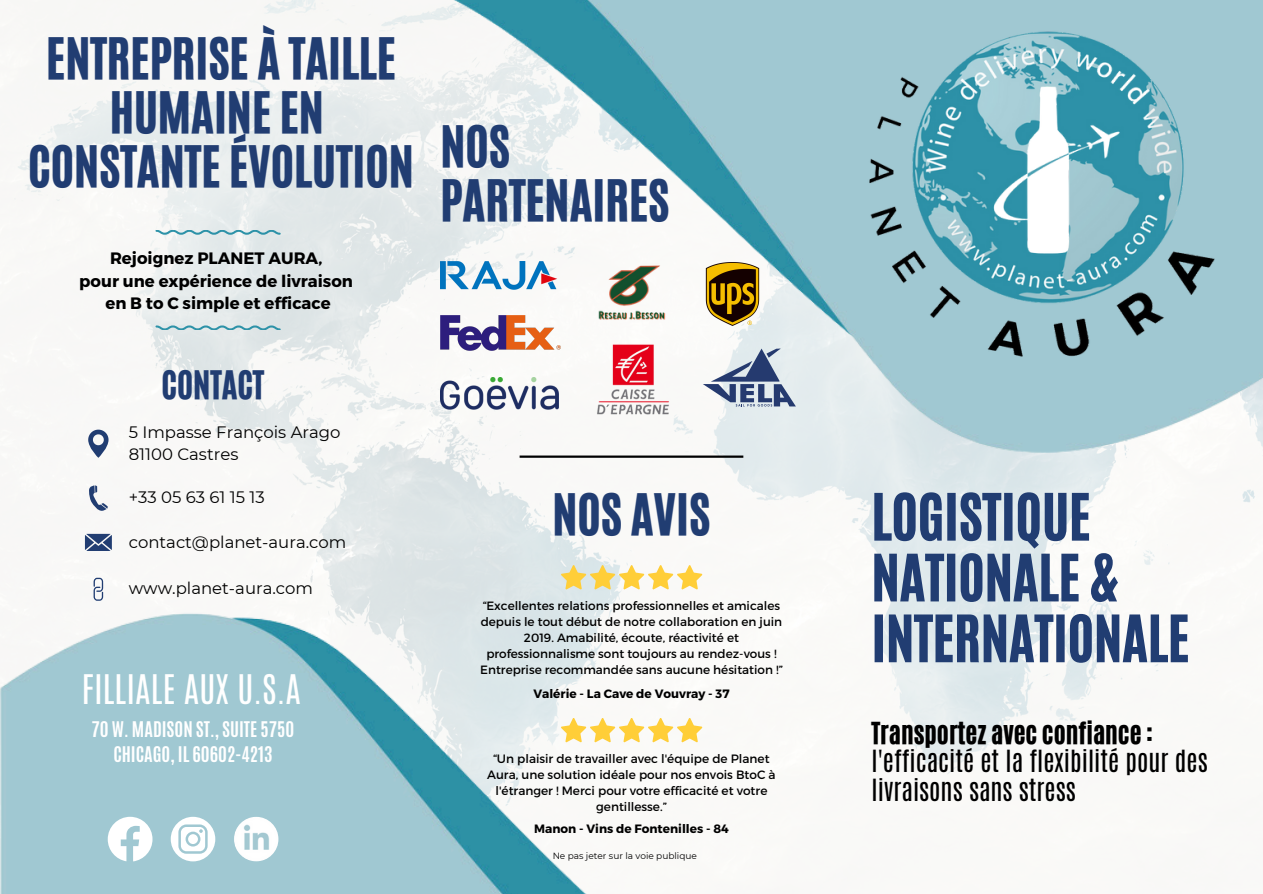
<style>
.page{position:relative;width:1263px;height:894px;background:#fff}
.page>*{position:absolute;margin:0;border:0;box-sizing:border-box;transform-origin:0 0}
.t1{font:54px/60.8px "CA Generated";color:#213d72}
.t2{font:48px/54px "CA Generated";color:#213d72}
.t3{font:34.05px "Antonio";color:#fff}
.t4{font:33px "CA Generated";color:#213d72}
.t5{font:25.5px/28.2px "Antonio";color:#000}
.t6{font:700 18px/24.8px "Antonio";color:#fff;text-align:center}
.t7{font:16.5px "Montserrat";color:#000}
.t8{font:700 16.5px "Montserrat";color:#000}
.t9{font:12.15px/16px "Montserrat";color:#000;text-align:center}
.t10{font:700 12.15px "Montserrat";color:#000}
.t11{font:12px/16px "Montserrat";color:#000;text-align:center}
.t12{font:9px "Montserrat";color:#000}
.s1{font-family:"CA Generated"}
</style>
<div class="page">
<img style="left:0;top:0;width:1255px;height:775px">
<img style="left:390px;top:0;width:873px;height:465px">
<img style="left:863px;top:30px;width:359px;height:336px">
<img style="left:0;top:577px;width:738px;height:316px">
<svg style="left:108px;top:816px;width:45px;height:45px"></svg>
<svg style="left:171px;top:816px;width:44px;height:45px"></svg>
<img style="left:234px;top:816px;width:44px;height:45px;border-radius:50%">
<svg style="left:155px;top:230px;width:126px;height:5px"></svg>
<svg style="left:155px;top:325px;width:126px;height:5px"></svg>
<svg style="left:84px;top:574px;width:29px;height:29px"></svg>
<svg style="left:88px;top:429px;width:20px;height:28px"></svg>
<svg style="left:89px;top:485px;width:19px;height:26px"></svg>
<svg style="left:85px;top:533px;width:27px;height:17px"></svg>
<img style="left:702px;top:261px;width:58px;height:66px">
<img style="left:593px;top:341px;width:77px;height:77px">
<img style="left:440px;top:316px;width:121px;height:35px">
<hr style="left:520px;top:455px;width:223px;height:2px;background:#000">
<svg style="left:703px;top:348px;width:93px;height:58px"></svg>
<img style="left:591px;top:261px;width:81px;height:66px">
<img style="left:440px;top:377px;width:118px;height:40px">
<img style="left:440px;top:261px;width:121px;height:29px">
<svg style="left:561px;top:564px;width:141px;height:25px"></svg>
<svg style="left:561px;top:717px;width:141px;height:25px"></svg>
<p class="t2" style="left:28px;top:32px;width:387px;text-align:center">ENTREPRISE À TAILLE<br>HUMAINE EN<br>CONSTANTE ÉVOLUTION</p>
<p class="t8" style="left:110px;top:248px;width:214px">Rejoignez PLANET AURA,</p>
<h2 class="t8" style="left:79px;top:270px;width:275px">pour une expérience de livraison</h2>
<p class="t8" style="left:105px;top:293px;width:227px">en B to C simple et efficace</p>
<p class="t4" style="left:162px;top:361px;width:104px">CONTACT</p>
<p class="t7" style="left:129px;top:421px;width:213px">5 Impasse François Arago</p>
<p class="t7" style="left:129px;top:444px;width:111px">81100 Castres</p>
<p class="t7" style="left:129px;top:487px;width:137px">+33 05 63 61 15 13</p>
<p class="t7" style="left:129px;top:531px;width:219px">contact@planet-aura.com</p>
<p class="t7" style="left:129px;top:578px;width:186px">www.planet-aura.com</p>
<h2 class="t3" style="left:82px;top:665px;width:221px">FILLIALE AUX U.S.A</h2>
<p class="t6" style="left:91px;top:716px;width:205px">70 W. MADISON ST., SUITE 5750<br>CHICAGO, IL 60602-4213</p>
<p class="t2" style="left:440px;top:119px;width:231px">NOS<br>PARTENAIRES</p>
<p class="t2" style="left:552px;top:488px;width:159px">NOS AVIS</p>
<p class="t1" style="left:871px;top:486px;width:319px">LOGISTIQUE<br>NATIONALE &amp;<br>INTERNATIONALE</p>
<p class="t11" style="left:480px;top:597px;width:304px">“Excellentes relations professionnelles et amicales depuis le tout début de notre collaboration en juin 2019. Amabilité, écoute, réactivité et professionnalisme sont toujours au rendez-vous !<br>Entreprise recommandée sans aucune hésitation !”</p>
<h3 class="t10" style="left:533px;top:685px;width:198px">Valérie - La Cave de Vouvray - 37</h3>
<p class="t9" style="left:487px;top:749px;width:290px">“Un plaisir de travailler avec l'équipe de Planet Aura, une solution idéale pour nos envois BtoC à l'étranger ! Merci pour votre efficacité et votre gentillesse.”</p>
<p class="t10" style="left:534px;top:820px;width:196px">Manon - Vins de Fontenilles - 84</p>
<p class="t12" style="left:553px;top:849px;width:146px">Ne pas jeter sur la voie publique</p>
<p class="t5" style="left:871px;top:719px;width:338px"><span class="s1">Transportez avec confiance : </span>l'efficacité et la flexibilité pour des livraisons sans stress</p>
</div>
